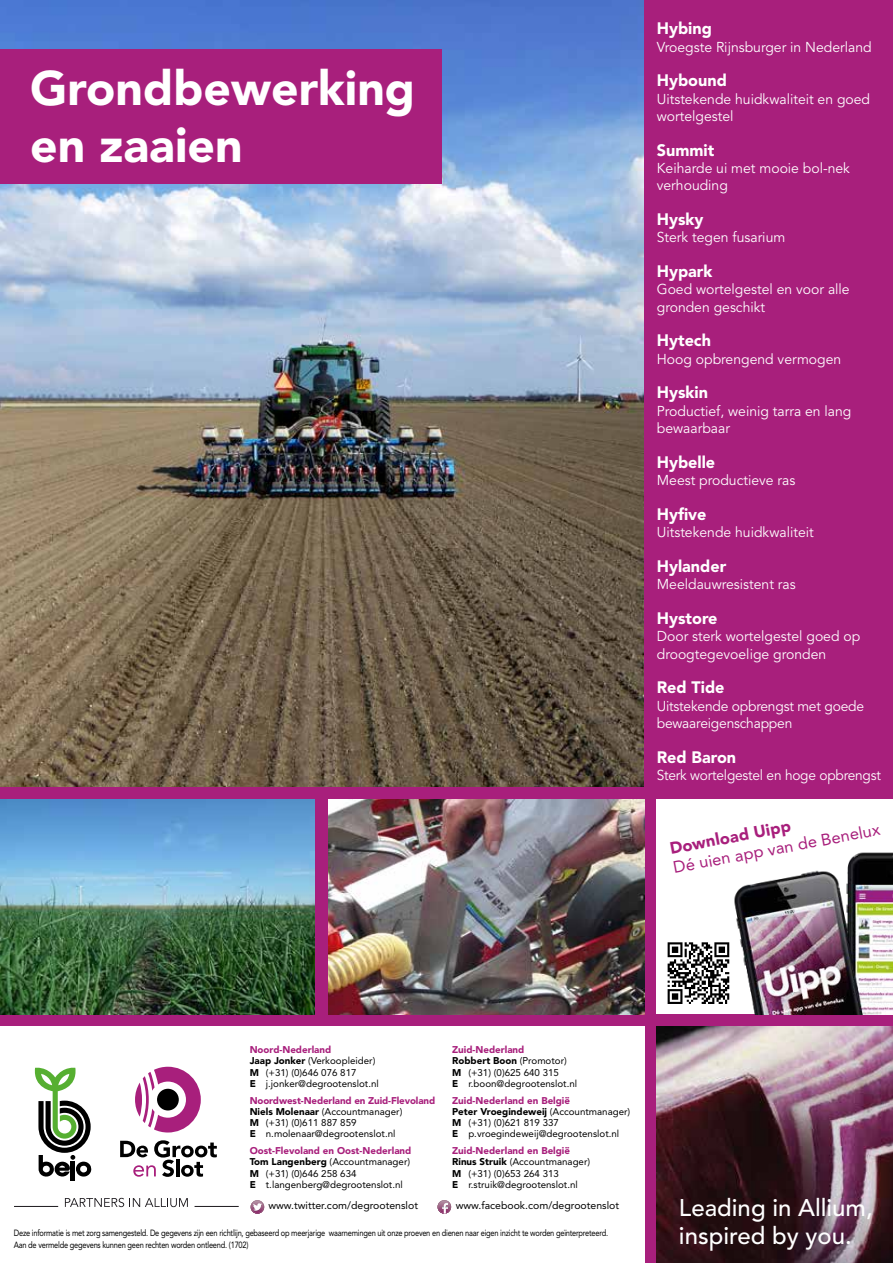
<style>
.page{position:relative;width:893px;height:1263px;background:#a81f7c}
.page>*{position:absolute;margin:0;border:0;box-sizing:border-box;transform-origin:0 0}
.t1{font:900 48px/57.6px "Avenir";color:#fff}
.t2{font:500 24px/28.8px "Avenir";color:#fff}
.t3{font:900 16.5px "Avenir";color:#fff}
.t4{font:16.5px "Avenir";color:#a81f7c}
.t5{font:900 16.5px "Avenir";color:#a81f7c}
.t6{font:14.25px/17.4px "Avenir";color:#fff}
.t7{font:14.25px "Avenir";color:#fff;scale:.96 1}
.t8{font:10.5px "Avenir";color:#000}
.t9{font:9.75px/11.1px "Avenir";color:#000}
.t10{font:9px/12px "Avenir";letter-spacing:-.03em;color:#000;scale:.83 1}
.s1{font-weight:900;color:#a81f7c}
.s2{font-weight:900}
</style>
<div class="page">
<img style="left:0;top:0;width:643px;height:787px">
<div style="left:0;top:50px;width:441px;height:134px;background:#a81f7c"></div>
<div style="left:0;top:1027px;width:644px;height:236px;background:#fff"></div>
<img style="left:657px;top:1027px;width:236px;height:236px">
<svg style="left:65px;top:1198px;width:59px;height:9px"></svg>
<svg style="left:132px;top:1198px;width:56px;height:9px"></svg>
<hr style="left:14px;top:1206px;width:44px;height:1px;background:#1b181c">
<hr style="left:195px;top:1206px;width:44px;height:1px;background:#1b181c">
<svg style="left:135px;top:1067px;width:66px;height:65px"></svg>
<svg style="left:120px;top:1140px;width:97px;height:37px"></svg>
<div style="left:157px;top:1089px;width:22px;height:21px;background:#000;border-radius:50%"></div>
<hr style="left:71px;top:1162px;width:4px;height:19px;background:#000">
<svg style="left:34px;top:1067px;width:57px;height:110px"></svg>
<img style="left:328px;top:800px;width:316px;height:214px">
<div style="left:657px;top:800px;width:236px;height:214px;background:#fff"></div>
<img style="left:729px;top:852px;width:164px;height:162px">
<svg style="left:668px;top:942px;width:61px;height:62px"></svg>
<img style="left:0;top:800px;width:315px;height:214px">
<svg style="left:251px;top:1200px;width:13px;height:14px"></svg>
<svg style="left:438px;top:1200px;width:13px;height:14px"></svg>
<h1 class="t1" style="left:30px;top:59px;width:386px">Grondbewerking en zaaien</h1>
<h3 class="t3" style="left:657px;top:19px;width:57px">Hybing</h3>
<h3 class="t6" style="left:657px;top:38px;width:216px">Vroegste Rijnsburger in Nederland</h3>
<h3 class="t3" style="left:657px;top:71px;width:72px">Hybound</h3>
<h3 class="t6" style="left:657px;top:90px;width:215px">Uitstekende huidkwaliteit en goed wortelgestel</h3>
<h3 class="t3" style="left:657px;top:140px;width:59px">Summit</h3>
<h3 class="t6" style="left:657px;top:160px;width:195px">Keiharde ui met mooie bol-nek verhouding</h3>
<h3 class="t3" style="left:657px;top:209px;width:48px">Hysky</h3>
<h3 class="t6" style="left:657px;top:229px;width:130px">Sterk tegen fusarium</h3>
<h3 class="t3" style="left:657px;top:261px;width:57px">Hypark</h3>
<h3 class="t6" style="left:657px;top:281px;width:194px">Goed wortelgestel en voor alle gronden geschikt</h3>
<h3 class="t3" style="left:657px;top:331px;width:56px">Hytech</h3>
<h3 class="t6" style="left:657px;top:351px;width:186px">Hoog opbrengend vermogen</h3>
<h3 class="t3" style="left:657px;top:383px;width:53px">Hyskin</h3>
<h3 class="t6" style="left:657px;top:403px;width:196px">Productief, weinig tarra en lang bewaarbaar</h3>
<h3 class="t3" style="left:657px;top:452px;width:60px">Hybelle</h3>
<h3 class="t6" style="left:657px;top:472px;width:140px">Meest productieve ras</h3>
<h3 class="t3" style="left:657px;top:504px;width:51px">Hyfive</h3>
<h3 class="t6" style="left:657px;top:524px;width:158px">Uitstekende huidkwaliteit</h3>
<h3 class="t3" style="left:657px;top:556px;width:71px">Hylander</h3>
<h3 class="t6" style="left:657px;top:576px;width:140px">Meeldauwresistent ras</h3>
<h3 class="t3" style="left:657px;top:608px;width:62px">Hystore</h3>
<h3 class="t6" style="left:657px;top:628px;width:205px">Door sterk wortelgestel goed op droogtegevoelige gronden</h3>
<h3 class="t3" style="left:657px;top:677px;width:69px">Red Tide</h3>
<h3 class="t6" style="left:657px;top:697px;width:209px">Uitstekende opbrengst met goede bewaareigenschappen</h3>
<h3 class="t3" style="left:657px;top:747px;width:81px">Red Baron</h3>
<h3 class="t7" style="left:657px;top:767px;width:235px">Sterk wortelgestel en hoge opbrengst</h3>
<h3 class="t5" style="left:668px;top:839px;width:124px;rotate:-11deg">Download Uipp</h3>
<h3 class="t4" style="left:672px;top:859px;width:211px;rotate:-11deg">Dé uien app van de Benelux</h3>
<p class="t9" style="left:250px;top:1044px;width:131px"><span class="s1">Noord-Nederland<br></span><span class="s2">Jaap Jonker</span> (Verkoopleider)<br><span class="s2">M</span> (+31) (0)646 076 817<br><span class="s2">E</span> j.jonker@degrootenslot.nl</p>
<p class="t9" style="left:250px;top:1095px;width:187px"><span class="s1">Noordwest-Nederland en Zuid-Flevoland<br></span><span class="s2">Niels Molenaar</span> (Accountmanager)<br><span class="s2">M</span> (+31) (0)611 887 859<br><span class="s2">E</span> n.molenaar@degrootenslot.nl</p>
<p class="t9" style="left:250px;top:1145px;width:163px"><span class="s1">Oost-Flevoland en Oost-Nederland<br></span><span class="s2">Tom Langenberg</span> (Accountmanager)<br><span class="s2">M</span> (+31) (0)646 258 634<br><span class="s2">E</span> t.langenberg@degrootenslot.nl</p>
<p class="t9" style="left:452px;top:1044px;width:126px"><span class="s1">Zuid-Nederland<br></span><span class="s2">Robbert Boon</span> (Promotor)<br><span class="s2">M</span> (+31) (0)625 640 315<br><span class="s2">E</span> r.boon@degrootenslot.nl</p>
<p class="t9" style="left:452px;top:1095px;width:180px"><span class="s1">Zuid-Nederland en België<br></span><span class="s2">Peter Vroegindeweij</span> (Accountmanager)<br><span class="s2">M</span> (+31) (0)621 819 337<br><span class="s2">E</span> p.vroegindeweij@degrootenslot.nl</p>
<p class="t9" style="left:452px;top:1145px;width:140px"><span class="s1">Zuid-Nederland en België<br></span><span class="s2">Rinus Struik</span> (Accountmanager)<br><span class="s2">M</span> (+31) (0)653 264 313<br><span class="s2">E</span> r.struik@degrootenslot.nl</p>
<p class="t8" style="left:268px;top:1199px;width:151px">www.twitter.com/degrootenslot</p>
<p class="t8" style="left:456px;top:1199px;width:165px">www.facebook.com/degrootenslot</p>
<p class="t10" style="left:14px;top:1227px;width:717px">Deze informatie is met zorg samengesteld. De gegevens zijn een richtlijn, gebaseerd op meerjarige waarnemingen uit onze proeven en dienen naar eigen inzicht te worden geïnterpreteerd.<br>Aan de vermelde gegevens kunnen geen rechten worden ontleend. (1702)</p>
<h2 class="t2" style="left:679px;top:1193px;width:195px">Leading in Allium, inspired by you.</h2>
</div>
